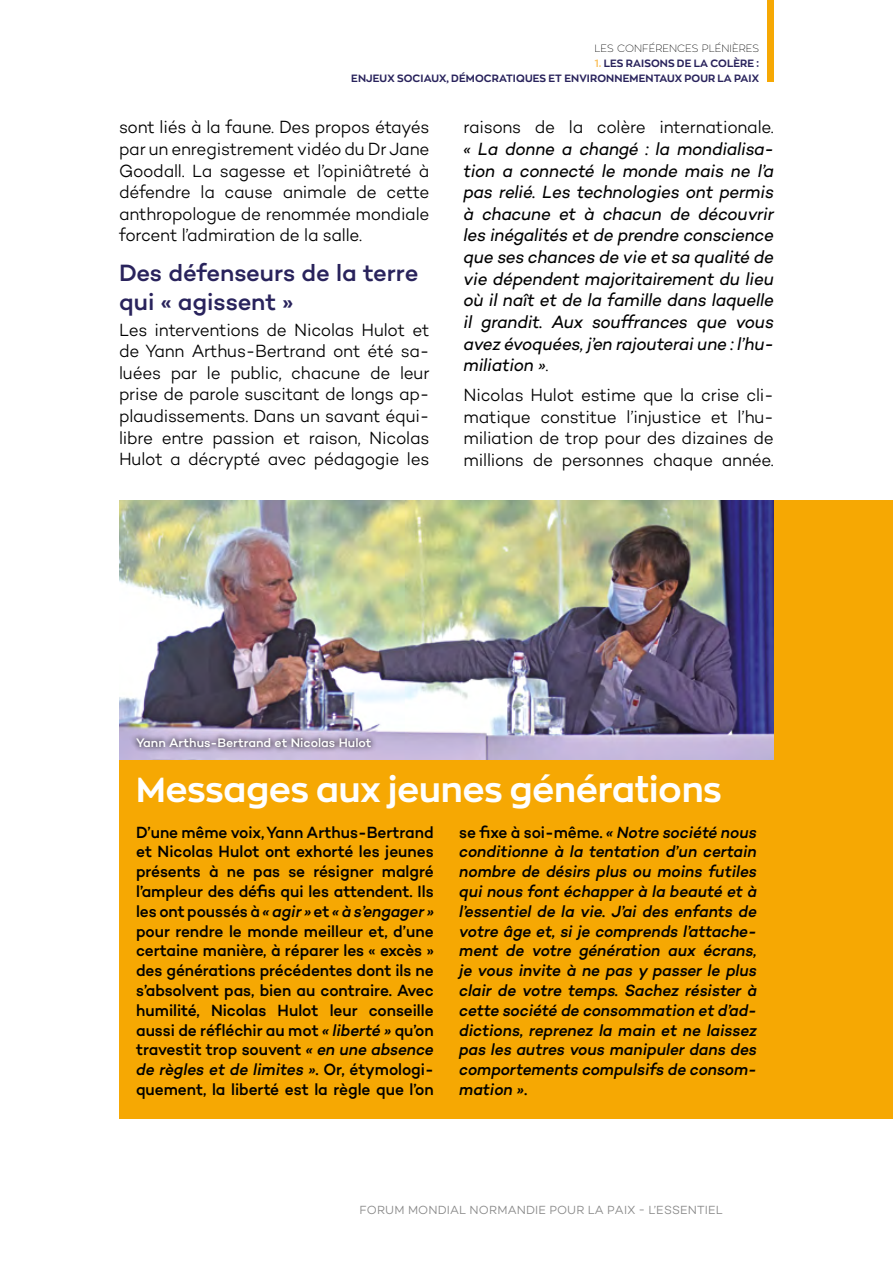
<style>
.page{position:relative;width:893px;height:1263px;background:#fff}
.page>*{position:absolute;margin:0;border:0;box-sizing:border-box;transform-origin:0 0}
.t1{font:700 34.5px "Zona Pro";color:#fff}
.t2{font:500 24px/28.8px "Campton";letter-spacing:-.005em;color:#29235c}
.t3{font:300 18px/21.6px "Campton";letter-spacing:-.015em;color:#000;text-align:justify;scale:.95 1}
.t4{font:italic 18px/21.6px "Campton";letter-spacing:-.015em;color:#000;text-align:justify;scale:.95 1}
.t5{font:500 16.5px/19.8px "Campton";letter-spacing:-.005em;color:#000;text-align:justify;scale:.95 1}
.t6{font:italic 500 16.5px/19.8px "Campton";letter-spacing:-.005em;color:#000;text-align:justify;scale:.95 1}
.t7{font:500 12.6px "Campton";color:#fff}
.t8{font:300 12px "Campton";letter-spacing:.01em;color:#878787}
.t9{font:700 10.5px/15px "Zona Pro";letter-spacing:.01em;color:#29235c;text-align:right}
.t10{font:100 10.5px "Zona Pro";color:#000}
.s1{color:#fac365}
.s2{font-weight:300;font-style:normal}
.s3{font-style:italic}
.s4{font-style:normal}
</style>
<div class="page">
<div style="left:119px;top:500px;width:774px;height:619px;background:#f6a803"></div>
<img style="left:119px;top:500px;width:655px;height:259px">
<svg style="left:130px;top:732px;width:247px;height:20px;background:#a99db9"></svg>
<div style="left:767px;top:0;width:7px;height:82px;background:#f6a803"></div>
<p class="t10" style="left:594px;top:41px;width:166px">LES CONFÉRENCES PLÉNIÈRES</p>
<p class="t9" style="left:351px;top:55px;width:409px"><span class="s1">1.</span> LES RAISONS DE LA COLÈRE :<br>ENJEUX SOCIAUX, DÉMOCRATIQUES ET ENVIRONNEMENTAUX POUR LA PAIX</p>
<p class="t3" style="left:119px;top:116px;width:328px">sont liés à la faune. Des propos étayés par un enregistrement vidéo du Dr Jane Goodall. La sagesse et l’opiniâtreté à défendre la cause animale de cette anthropologue de renommée mondiale forcent l’admiration de la salle.</p>
<h2 class="t2" style="left:119px;top:258px;width:301px">Des défenseurs de la terre qui « agissent »</h2>
<p class="t3" style="left:119px;top:318px;width:328px">Les interventions de Nicolas Hulot et de Yann Arthus-Bertrand ont été sa&shy;luées par le public, chacune de leur prise de parole suscitant de longs ap&shy;plaudissements. Dans un savant équi&shy;libre entre passion et raison, Nicolas Hulot a décrypté avec pédagogie les</p>
<p class="t3" style="left:463px;top:116px;width:328px">raisons de la colère internationale.</p>
<p class="t4" style="left:463px;top:138px;width:328px">« La donne a changé : la mondialisa&shy;tion a connecté le monde mais ne l’a pas relié. Les technologies ont permis à chacune et à chacun de découvrir les inégalités et de prendre conscience que ses chances de vie et sa qualité de vie dépendent majoritairement du lieu où il naît et de la famille dans laquelle il grandit. Aux souffrances que vous avez évoquées, j’en rajouterai une : l’hu&shy;miliation »<span class="s2">.</span></p>
<p class="t3" style="left:463px;top:384px;width:328px">Nicolas Hulot estime que la crise cli&shy;matique constitue l’injustice et l’hu&shy;miliation de trop pour des dizaines de millions de personnes chaque année.</p>
<p class="t7" style="left:136px;top:735px;width:237px">Yann Arthus-Bertrand et Nicolas Hulot</p>
<h1 class="t1" style="left:136px;top:769px;width:587px">Messages aux jeunes générations</h1>
<p class="t5" style="left:136px;top:822px;width:315px">D’une même voix, Yann Arthus-Bertrand et Nicolas Hulot ont exhorté les jeunes présents à ne pas se résigner malgré l’ampleur des défis qui les attendent. Ils les ont poussés à <span class="s3">« agir »</span> et <span class="s3">« à s’engager » </span>pour rendre le monde meilleur et, d’une certaine manière, à réparer les « excès » des générations précédentes dont ils ne s’absolvent pas, bien au contraire. Avec humilité, Nicolas Hulot leur conseille aussi de réfléchir au mot <span class="s3">« liberté »</span> qu’on travestit trop souvent <span class="s3">« en une absence de règles et de limites »</span>. Or, étymologi&shy;quement, la liberté est la règle que l’on</p>
<p class="t6" style="left:459px;top:822px;width:315px"><span class="s4">se fixe à soi-même.</span> « Notre société nous conditionne à la tentation d’un certain nombre de désirs plus ou moins futiles qui nous font échapper à la beauté et à l’essentiel de la vie. J’ai des enfants de votre âge et, si je comprends l’attache&shy;ment de votre génération aux écrans, je vous invite à ne pas y passer le plus clair de votre temps. Sachez résister à cette société de consommation et d’ad&shy;dictions, reprenez la main et ne laissez pas les autres vous manipuler dans des comportements compulsifs de consom&shy;mation »<span class="s4">.</span></p>
<p class="t8" style="left:360px;top:1203px;width:365px">FORUM MONDIAL NORMANDIE POUR LA PAIX - L’ESSENTIEL</p>
</div>
